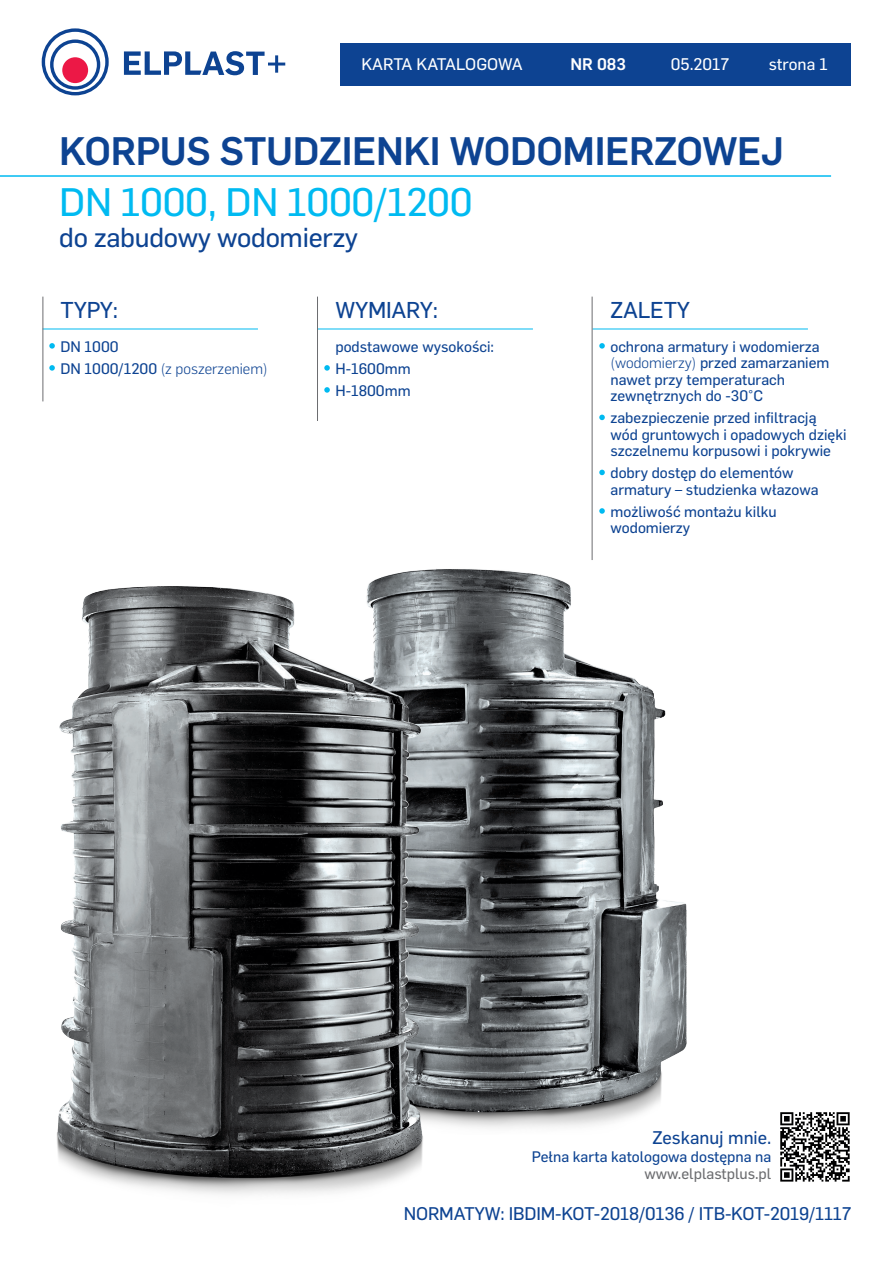
<style>
.page{position:relative;width:893px;height:1263px;background:#fff}
.page>*{position:absolute;margin:0;border:0;box-sizing:border-box;transform-origin:0 0}
.t1{font:500 39px "Flama";letter-spacing:-.01em;color:#0d4392}
.t2{font:39px "Flama Basic";letter-spacing:-.01em;color:#00baf1}
.t3{font:27px "Flama Basic";letter-spacing:-.01em;color:#0d4392}
.t4{font:22.5px "Flama Basic";letter-spacing:-.01em;color:#0d4392}
.t5{font:18px "Flama Basic";letter-spacing:-.01em;color:#0d4392}
.t6{font:16.5px "Flama Basic";color:#fff}
.t7{font:500 16.5px "Flama";color:#fff}
.t8{font:15px/16.5px "Flama Basic";color:#0d4392}
.t9{font:300 15px "Flama";color:#0d4392}
.t10{font:15px "Flama Basic";color:#6c6d70}
.s1{font-family:"Flama Basic";font-weight:400}
.s2{font-family:"Flama";font-weight:300}
</style>
<div class="page">
<div style="left:340px;top:43px;width:510px;height:42px;background:#0d4392"></div>
<hr style="left:0;top:175px;width:831px;height:2px;background:#00baf1">
<svg style="left:42px;top:28px;width:67px;height:67px"></svg>
<svg style="left:124px;top:51px;width:161px;height:24px"></svg>
<hr style="left:43px;top:329px;width:215px;height:1px;background:#00baf1">
<svg style="left:49px;top:343px;width:6px;height:6px"></svg>
<svg style="left:49px;top:365px;width:6px;height:6px"></svg>
<hr style="left:317px;top:329px;width:216px;height:1px;background:#00baf1">
<svg style="left:324px;top:365px;width:6px;height:6px"></svg>
<svg style="left:324px;top:387px;width:6px;height:6px"></svg>
<hr style="left:592px;top:329px;width:216px;height:1px;background:#00baf1">
<svg style="left:599px;top:343px;width:6px;height:6px"></svg>
<svg style="left:599px;top:415px;width:6px;height:5px"></svg>
<svg style="left:599px;top:470px;width:6px;height:5px"></svg>
<svg style="left:599px;top:508px;width:6px;height:6px"></svg>
<hr style="left:317px;top:297px;width:1px;height:124px;background:#6c6d70">
<hr style="left:43px;top:297px;width:1px;height:104px;background:#6c6d70">
<hr style="left:592px;top:297px;width:1px;height:263px;background:#6c6d70">
<img style="left:465px;top:538px;width:222px;height:590px">
<img style="left:57px;top:569px;width:408px;height:625px">
<svg style="left:780px;top:1181px;width:70px;height:1px"></svg>
<svg style="left:780px;top:1112px;width:70px;height:69px"></svg>
<p class="t6" style="left:361px;top:52px;width:163px">KARTA KATALOGOWA</p>
<p class="t7" style="left:570px;top:52px;width:57px">NR 083</p>
<p class="t6" style="left:671px;top:52px;width:60px">05.2017</p>
<p class="t6" style="left:769px;top:52px;width:60px">strona 1</p>
<h1 class="t1" style="left:59px;top:123px;width:726px">KORPUS STUDZIENKI WODOMIERZOWEJ</h1>
<h1 class="t2" style="left:59px;top:175px;width:415px">DN 1000, DN 1000/1200</h1>
<h2 class="t3" style="left:59px;top:218px;width:300px">do zabudowy wodomierzy</h2>
<h3 class="t4" style="left:61px;top:294px;width:59px">TYPY:</h3>
<p class="t8" style="left:61px;top:337px;width:60px">DN 1000</p>
<p class="t9" style="left:61px;top:358px;width:209px"><span class="s1">DN 1000/1200</span> (z poszerzeniem)</p>
<h3 class="t4" style="left:335px;top:294px;width:104px">WYMIARY:</h3>
<p class="t8" style="left:335px;top:334px;width:160px;line-height:22px">podstawowe wysokości:<br>H-1600mm<br>H-1800mm</p>
<h3 class="t4" style="left:610px;top:294px;width:81px">ZALETY</h3>
<p class="t8" style="left:610px;top:337px;width:221px">ochrona armatury i wodomierza <span class="s2">(wodomierzy)</span> przed zamarzaniem nawet przy temperaturach zewnętrznych do -30°C</p>
<p class="t8" style="left:610px;top:408px;width:237px">zabezpieczenie przed infiltracją wód gruntowych i opadowych dzięki szczelnemu korpusowi i pokrywie</p>
<p class="t8" style="left:610px;top:464px;width:210px">dobry dostęp do elementów armatury – studzienka włazowa</p>
<p class="t8" style="left:610px;top:502px;width:168px">możliwość montażu kilku wodomierzy</p>
<p class="t5" style="left:652px;top:1125px;width:120px">Zeskanuj mnie.</p>
<p class="t8" style="left:532px;top:1147px;width:241px">Pełna karta katologowa dostępna na</p>
<p class="t10" style="left:644px;top:1163px;width:128px">www.elplastplus.pl</p>
<p class="t5" style="left:404px;top:1200px;width:449px">NORMATYW: IBDIM-KOT-2018/0136 / ITB-KOT-2019/1117</p>
</div>
